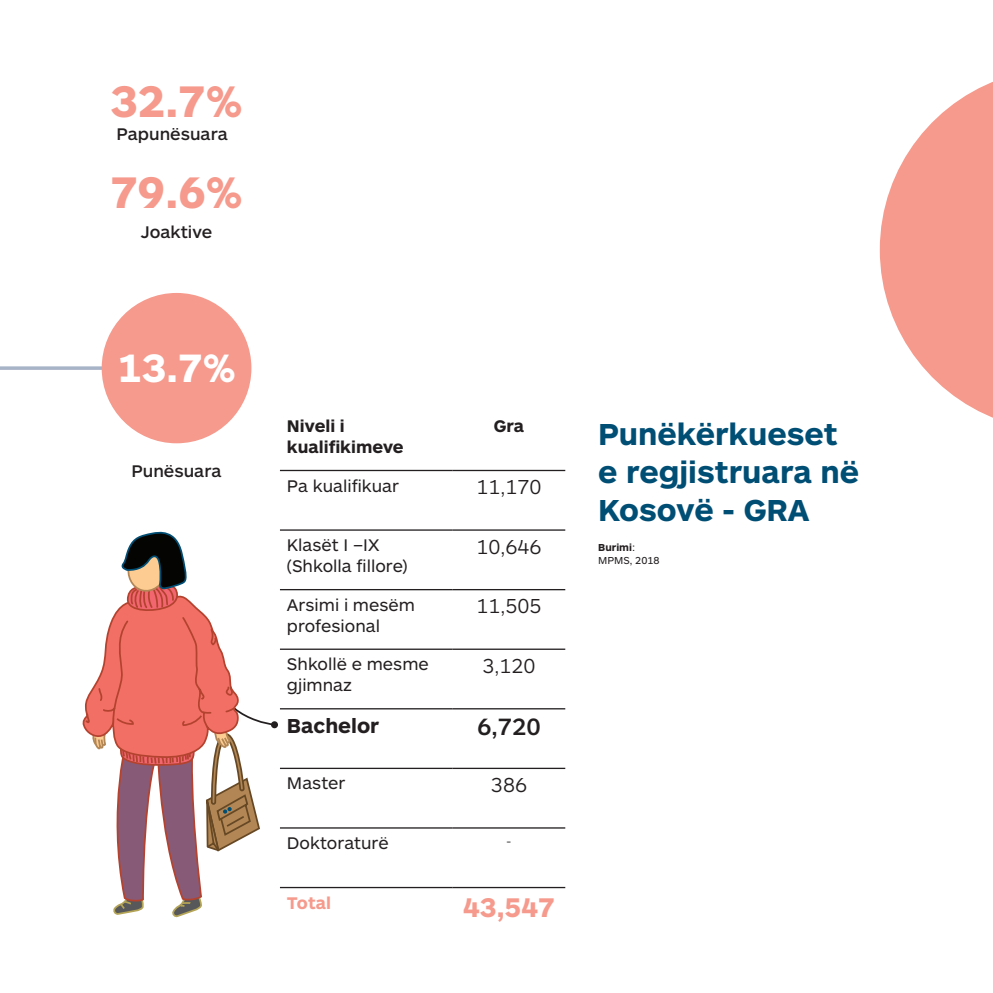
<style>
.page{position:relative;width:993px;height:993px;background:#fff}
.page>*{position:absolute;margin:0;border:0;box-sizing:border-box;transform-origin:0 0}
.t1{font:700 45.85px/91.2px "ARS Maquette Pro";color:#f59a8c}
.t2{font:700 41.12px "ARS Maquette Pro";color:#fff}
.t3{font:700 31.5px/37.8px "ARS Maquette Pro";color:#014e75}
.t4{font:700 28px "ARS Maquette Pro";color:#f59a8c}
.t5{font:500 24.5px "ARS Maquette Pro";color:#231f20}
.t6{font:300 21px "ARS Maquette Pro";color:#231f20}
.t7{font:700 21px "ARS Maquette Pro";color:#231f20}
.t8{font:17.5px/21px "ARS Maquette Pro";color:#231f20}
.t9{font:500 17.5px "ARS Maquette Pro";color:#231f20}
.t10{font:700 17.5px/21px "ARS Maquette Pro";color:#231f20}
.t11{font:700 17.5px "ARS Maquette Pro";color:#f59a8c}
.t12{font:300 14px "ARS Maquette Pro";color:#231f20}
.t13{font:10.5px/12.6px "ARS Maquette Pro";color:#231f20}
.s1{font-weight:700}
</style>
<div class="page">
<svg style="left:0;top:293px;width:187px;height:78px"></svg>
<svg style="left:879px;top:82px;width:113px;height:336px"></svg>
<div style="left:102px;top:293px;width:149px;height:150px;background:#f59a8c;border-radius:50%"></div>
<hr style="left:280px;top:469px;width:172px;height:2px;background:#231f20">
<hr style="left:452px;top:469px;width:113px;height:2px;background:#231f20">
<hr style="left:280px;top:529px;width:172px;height:1px;background:#231f20">
<hr style="left:452px;top:529px;width:113px;height:1px;background:#231f20">
<hr style="left:280px;top:588px;width:172px;height:2px;background:#231f20">
<hr style="left:452px;top:588px;width:113px;height:2px;background:#231f20">
<hr style="left:280px;top:648px;width:172px;height:1px;background:#231f20">
<hr style="left:452px;top:648px;width:113px;height:1px;background:#231f20">
<hr style="left:280px;top:708px;width:172px;height:1px;background:#231f20">
<hr style="left:452px;top:708px;width:113px;height:1px;background:#231f20">
<hr style="left:280px;top:767px;width:172px;height:1px;background:#231f20">
<hr style="left:452px;top:767px;width:113px;height:1px;background:#231f20">
<hr style="left:280px;top:827px;width:172px;height:1px;background:#231f20">
<hr style="left:452px;top:827px;width:113px;height:1px;background:#231f20">
<hr style="left:280px;top:886px;width:172px;height:1px;background:#231f20">
<hr style="left:452px;top:886px;width:113px;height:1px;background:#231f20">
<svg style="left:82px;top:531px;width:194px;height:387px"></svg>
<h1 class="t1" style="left:110px;top:53px;width:134px">32.7%<br>79.6%</h1>
<p class="t9" style="left:116px;top:123px;width:113px">Papunësuara</p>
<p class="t9" style="left:141px;top:220px;width:73px">Joaktive</p>
<h2 class="t2" style="left:117px;top:341px;width:120px">13.7%</h2>
<p class="t9" style="left:131px;top:460px;width:91px">Punësuara</p>
<p class="t10" style="left:287px;top:414px;width:118px">Niveli i kualifikimeve</p>
<p class="t10" style="left:493px;top:414px;width:32px">Gra</p>
<p class="t8" style="left:287px;top:474px;width:114px">Pa kualifikuar</p>
<p class="t6" style="left:476px;top:473px;width:67px">11,170</p>
<p class="t8" style="left:287px;top:533px;width:122px">Klasët I –IX (Shkolla fillore)</p>
<p class="t6" style="left:476px;top:533px;width:67px">10,646</p>
<p class="t8" style="left:287px;top:593px;width:129px">Arsimi i mesëm profesional</p>
<p class="t6" style="left:476px;top:592px;width:67px">11,505</p>
<p class="t8" style="left:287px;top:652px;width:143px">Shkollë e mesme gjimnaz</p>
<p class="t6" style="left:482px;top:652px;width:55px">3,120</p>
<p class="t7" style="left:287px;top:711px;width:94px">Bachelor</p>
<h3 class="t5" style="left:477px;top:710px;width:65px">6,720</h3>
<p class="t8" style="left:287px;top:771px;width:60px">Master</p>
<p class="t6" style="left:491px;top:771px;width:38px">386</p>
<p class="t8" style="left:287px;top:831px;width:103px">Doktoraturë</p>
<p class="t12" style="left:506px;top:832px;width:7px">-</p>
<p class="t11" style="left:287px;top:890px;width:45px">Total</p>
<h3 class="t4" style="left:463px;top:888px;width:93px">43,547</h3>
<h3 class="t3" style="left:598px;top:413px;width:262px">Punëkërkueset e regjistruara në<br>Kosovë - GRA</h3>
<p class="t13" style="left:598px;top:540px;width:63px"><span class="s1">Burimi</span>:<br>MPMS, 2018</p>
</div>
